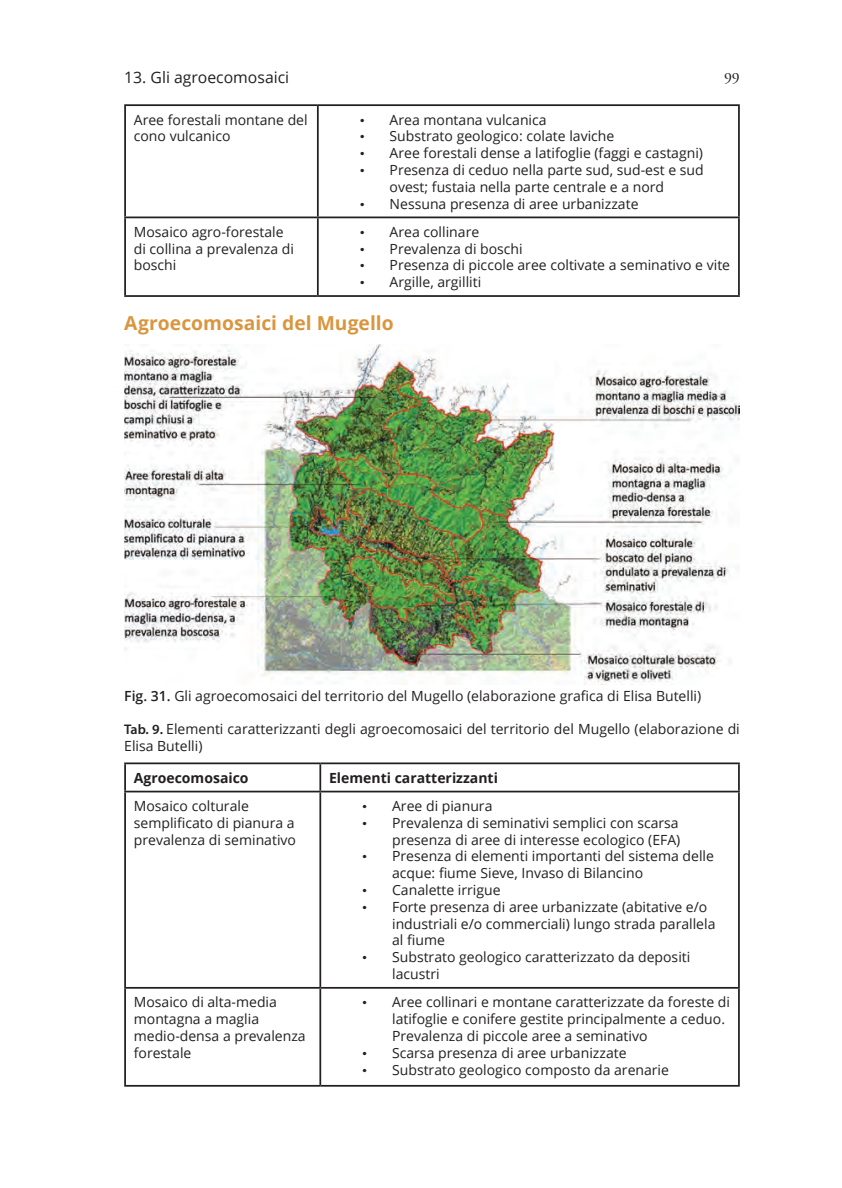
<style>
.page{position:relative;width:842px;height:1188px;background:#fff}
.page>*{position:absolute;margin:0;border:0;box-sizing:border-box;transform-origin:0 0}
.t1{font:700 19.25px "Open Sans";color:#d9963f}
.t2{font:15.75px "Open Sans";color:#231f20}
.t3{font:15.75px "Adobe Garamond Pro";color:#231f20}
.t4{font:14px/16.8px "Open Sans";color:#231f20}
.t5{font:700 14px "Open Sans";color:#231f20}
.s1{font-family:"Courier New"}
.s2{font-weight:600}
.s3{font-family:"Myriad Pro";font-weight:600}
</style>
<div class="page">
<hr style="left:124px;top:104px;width:194px;height:2px;background:#231f20">
<hr style="left:124px;top:106px;width:2px;height:110px;background:#231f20">
<hr style="left:318px;top:104px;width:421px;height:2px;background:#231f20">
<hr style="left:317px;top:106px;width:1px;height:110px;background:#231f20">
<hr style="left:737px;top:106px;width:2px;height:110px;background:#231f20">
<hr style="left:124px;top:216px;width:194px;height:2px;background:#231f20">
<hr style="left:124px;top:218px;width:2px;height:77px;background:#231f20">
<hr style="left:318px;top:216px;width:421px;height:2px;background:#231f20">
<hr style="left:317px;top:218px;width:1px;height:77px;background:#231f20">
<hr style="left:737px;top:218px;width:2px;height:77px;background:#231f20">
<hr style="left:124px;top:295px;width:194px;height:2px;background:#231f20">
<hr style="left:318px;top:295px;width:421px;height:2px;background:#231f20">
<hr style="left:124px;top:762px;width:196px;height:2px;background:#231f20">
<hr style="left:124px;top:764px;width:2px;height:27px;background:#231f20">
<hr style="left:320px;top:762px;width:419px;height:2px;background:#231f20">
<hr style="left:319px;top:764px;width:2px;height:27px;background:#231f20">
<hr style="left:737px;top:764px;width:2px;height:27px;background:#231f20">
<hr style="left:124px;top:791px;width:196px;height:1px;background:#231f20">
<hr style="left:124px;top:792px;width:2px;height:195px;background:#231f20">
<hr style="left:320px;top:791px;width:419px;height:1px;background:#231f20">
<hr style="left:319px;top:792px;width:2px;height:195px;background:#231f20">
<hr style="left:737px;top:792px;width:2px;height:195px;background:#231f20">
<hr style="left:124px;top:987px;width:196px;height:2px;background:#231f20">
<hr style="left:124px;top:989px;width:2px;height:96px;background:#231f20">
<hr style="left:320px;top:987px;width:419px;height:2px;background:#231f20">
<hr style="left:319px;top:989px;width:2px;height:96px;background:#231f20">
<hr style="left:737px;top:989px;width:2px;height:96px;background:#231f20">
<hr style="left:124px;top:1085px;width:196px;height:1px;background:#231f20">
<hr style="left:320px;top:1085px;width:419px;height:1px;background:#231f20">
<img style="left:124px;top:345px;width:615px;height:340px">
<p class="t2" style="left:124px;top:67px;width:166px">13. Gli agroecomosaici</p>
<p class="t3" style="left:723px;top:69px;width:17px">99</p>
<p class="t4" style="left:134px;top:111px;width:175px">Aree forestali montane del cono vulcanico</p>
<p class="t4" style="left:358px;top:111px;width:190px"><span class="s1">•</span> Area montana vulcanica</p>
<p class="t4" style="left:358px;top:128px;width:258px"><span class="s1">•</span> Substrato geologico: colate laviche</p>
<p class="t4" style="left:358px;top:144px;width:346px"><span class="s1">•</span> Aree forestali dense a latifoglie (faggi e castagni)</p>
<p class="t4" style="left:358px;top:161px;width:347px;text-align:center"><span class="s1">•</span> Presenza di ceduo nella parte sud, sud-est e sud ovest; fustaia nella parte centrale e a nord</p>
<p class="t4" style="left:358px;top:195px;width:282px"><span class="s1">•</span> Nessuna presenza di aree urbanizzate</p>
<p class="t4" style="left:134px;top:223px;width:161px">Mosaico agro-forestale di collina a prevalenza di boschi</p>
<p class="t4" style="left:358px;top:223px;width:123px"><span class="s1">•</span> Area collinare</p>
<p class="t4" style="left:358px;top:240px;width:166px"><span class="s1">•</span> Prevalenza di boschi</p>
<p class="t4" style="left:358px;top:257px;width:373px"><span class="s1">•</span> Presenza di piccole aree coltivate a seminativo e vite</p>
<p class="t4" style="left:358px;top:273px;width:125px"><span class="s1">•</span> Argille, argilliti</p>
<h1 class="t1" style="left:124px;top:310px;width:271px">Agroecomosaici del Mugello</h1>
<p class="t4" style="left:124px;top:687px;width:578px"><span class="s2">Fig. 31.</span> Gli agroecomosaici del territorio del Mugello (elaborazione grafica di Elisa Butelli)</p>
<p class="t4" style="left:124px;top:720px;width:617px"><span class="s3">Tab. 9.</span> Elementi caratterizzanti degli agroecomosaici del territorio del Mugello (elaborazione di<br>Elisa Butelli)</p>
<p class="t5" style="left:134px;top:768px;width:116px">Agroecomosaico</p>
<p class="t5" style="left:329px;top:768px;width:170px">Elementi caratterizzanti</p>
<p class="t4" style="left:134px;top:797px;width:164px">Mosaico colturale semplificato di pianura a prevalenza di seminativo</p>
<p class="t4" style="left:360px;top:797px;width:133px"><span class="s1">•</span> Aree di pianura</p>
<p class="t4" style="left:360px;top:814px;width:321px;text-align:right"><span class="s1">•</span> Prevalenza di seminativi semplici con scarsa presenza di aree di interesse ecologico (EFA)</p>
<p class="t4" style="left:392px;top:847px;width:323px;text-indent:-32px"><span class="s1">•</span> Presenza di elementi importanti del sistema delle acque: fiume Sieve, Invaso di Bilancino</p>
<p class="t4" style="left:360px;top:881px;width:141px"><span class="s1">•</span> Canalette irrigue</p>
<p class="t4" style="left:392px;top:898px;width:325px;text-indent:-32px"><span class="s1">•</span> Forte presenza di aree urbanizzate (abitative e/o industriali e/o commerciali) lungo strada parallela al fiume</p>
<p class="t4" style="left:392px;top:948px;width:300px;text-indent:-32px"><span class="s1">•</span> Substrato geologico caratterizzato da depositi lacustri</p>
<p class="t4" style="left:134px;top:993px;width:173px">Mosaico di alta-media montagna a maglia medio-densa a prevalenza forestale</p>
<p class="t4" style="left:392px;top:993px;width:339px;text-indent:-32px"><span class="s1">•</span> Aree collinari e montane caratterizzate da foreste di latifoglie e conifere gestite principalmente a ceduo.<br>Prevalenza di piccole aree a seminativo</p>
<p class="t4" style="left:360px;top:1044px;width:267px"><span class="s1">•</span> Scarsa presenza di aree urbanizzate</p>
<p class="t4" style="left:360px;top:1060px;width:310px"><span class="s1">•</span> Substrato geologico composto da arenarie</p>
</div>
